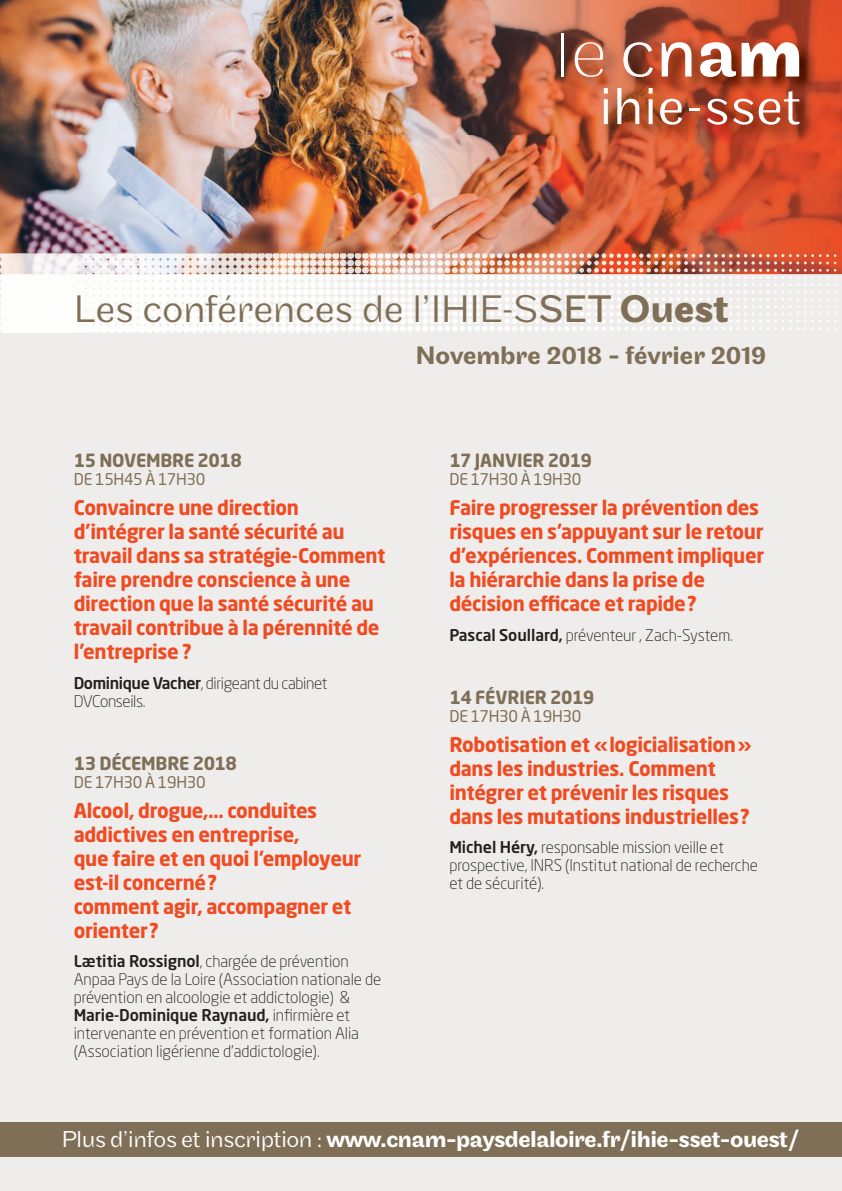
<style>
.page{position:relative;width:842px;height:1191px;background:#efedeb}
.page>*{position:absolute;margin:0;border:0;box-sizing:border-box;transform-origin:0 0}
.t1{font:300 40px "Maple";letter-spacing:-.01em;color:#806f57}
.t2{font:500 26.4px "Maple";color:#806f57}
.t3{font:500 24px "Maple";letter-spacing:-.025em;color:#fff}
.t4{font:700 20px/24px "Neo Sans W1 G";letter-spacing:-.015em;color:#f04b22}
.t5{font:700 18px "Neo Sans W1 G";letter-spacing:-.02em;color:#806f57}
.t6{font:300 16px/18px "Neo Sans W1 G";letter-spacing:-.005em;color:#231f20}
.t7{font:16px "Neo Sans W1 G";letter-spacing:-.02em;color:#806f57}
.t8{font:300 16px/18px "Neo Sans W1 G";letter-spacing:-.025em;color:#231f20}
.s1{font-weight:400}
.s2{font-weight:500}
.s3{font-weight:700}
.s4{font-weight:300}
</style>
<div class="page">
<img style="left:0;top:0;width:562px;height:136px">
<img style="left:562px;top:0;width:280px;height:67px">
<img style="left:774px;top:67px;width:68px;height:207px">
<img style="left:0;top:136px;width:774px;height:117px">
<img style="left:558px;top:31px;width:261px;height:113px">
<svg style="left:575px;top:42px;width:28px;height:35px"></svg>
<hr style="left:561px;top:33px;width:3px;height:43px;background:#fff">
<svg style="left:623px;top:42px;width:30px;height:35px"></svg>
<svg style="left:662px;top:42px;width:29px;height:34px"></svg>
<svg style="left:700px;top:42px;width:99px;height:35px;background:#d8b2a7"></svg>
<svg style="left:604px;top:99px;width:4px;height:25px"></svg>
<svg style="left:604px;top:88px;width:4px;height:6px"></svg>
<svg style="left:617px;top:88px;width:22px;height:36px"></svg>
<svg style="left:649px;top:99px;width:4px;height:25px"></svg>
<svg style="left:649px;top:88px;width:4px;height:6px"></svg>
<svg style="left:660px;top:99px;width:22px;height:26px"></svg>
<svg style="left:689px;top:108px;width:11px;height:3px"></svg>
<svg style="left:707px;top:99px;width:20px;height:26px"></svg>
<svg style="left:733px;top:99px;width:20px;height:26px"></svg>
<svg style="left:759px;top:91px;width:40px;height:34px"></svg>
<svg style="left:0;top:253px;width:836px;height:80px"></svg>
<img style="left:0;top:253px;width:255px;height:21px">
<div style="left:0;top:1123px;width:842px;height:34px;background:#806f57"></div>
<h1 class="t1" style="left:74px;top:284px;width:656px">Les conférences de l’IHIE-S<span class="s1">SET</span> <span class="s2">Ou</span><span class="s3">est</span></h1>
<h2 class="t2" style="left:416px;top:339px;width:352px">Novembre 2018 - février 2019</h2>
<p class="t5" style="left:74px;top:452px;width:170px">15 NOVEMBRE 2018</p>
<p class="t7" style="left:74px;top:470px;width:133px">DE 15H45 À 17H30</p>
<p class="t4" style="left:74px;top:497px;width:313px">Convaincre une direction d’intégrer la santé sécurité au travail dans sa stratégie-Comment faire prendre conscience à une direction que la santé sécurité au travail contribue à la pérennité de l’entreprise ?</p>
<p class="t8" style="left:74px;top:675px;width:255px"><span class="s2">Dominique Vacher</span>, dirigeant du cabinet<br>DVConseils.</p>
<p class="t5" style="left:74px;top:755px;width:165px">13 DÉCEMBRE 2018</p>
<p class="t7" style="left:74px;top:773px;width:134px">DE 17H30 À 19H30</p>
<p class="t4" style="left:74px;top:799px;width:289px">Alcool, drogue,… conduites addictives en entreprise,<br>que faire et en quoi l’employeur est-il concerné ?<br>comment agir, accompagner et orienter ?</p>
<p class="t6" style="left:74px;top:953px;width:309px"><span class="s2">Lætitia Rossignol</span>, chargée de prévention Anpaa Pays de la Loire (Association nationale de prévention en alcoologie et addictologie) &amp; <span class="s2">Marie-Dominique Raynaud,</span> infirmière et intervenante en prévention et formation Alia (Association ligérienne d’addictologie).</p>
<p class="t5" style="left:449px;top:452px;width:144px">17 JANVIER 2019</p>
<p class="t7" style="left:449px;top:470px;width:134px">DE 17H30 À 19H30</p>
<p class="t4" style="left:449px;top:497px;width:316px">Faire progresser la prévention des risques en s’appuyant sur le retour d’expériences. Comment impliquer la hiérarchie dans la prise de décision efficace et rapide ?</p>
<p class="t6" style="left:449px;top:627px;width:285px"><span class="s2">Pascal Soullard,</span> préventeur , Zach-System.</p>
<p class="t5" style="left:449px;top:689px;width:147px">14 FÉVRIER 2019</p>
<p class="t7" style="left:449px;top:707px;width:134px">DE 17H30 À 19H30</p>
<p class="t4" style="left:449px;top:733px;width:304px">Robotisation et « logicialisation » dans les industries. Comment intégrer et prévenir les risques dans les mutations industrielles ?</p>
<p class="t6" style="left:449px;top:839px;width:310px"><span class="s2">Michel Héry,</span> responsable mission veille et prospective, INRS (Institut national de recherche et de sécurité).</p>
<p class="t3" style="left:62px;top:1124px;width:739px"><span class="s4">Plus d’infos et inscription :</span> www.cnam-paysdelaloire.fr/ihie-sset-ouest/</p>
</div>
